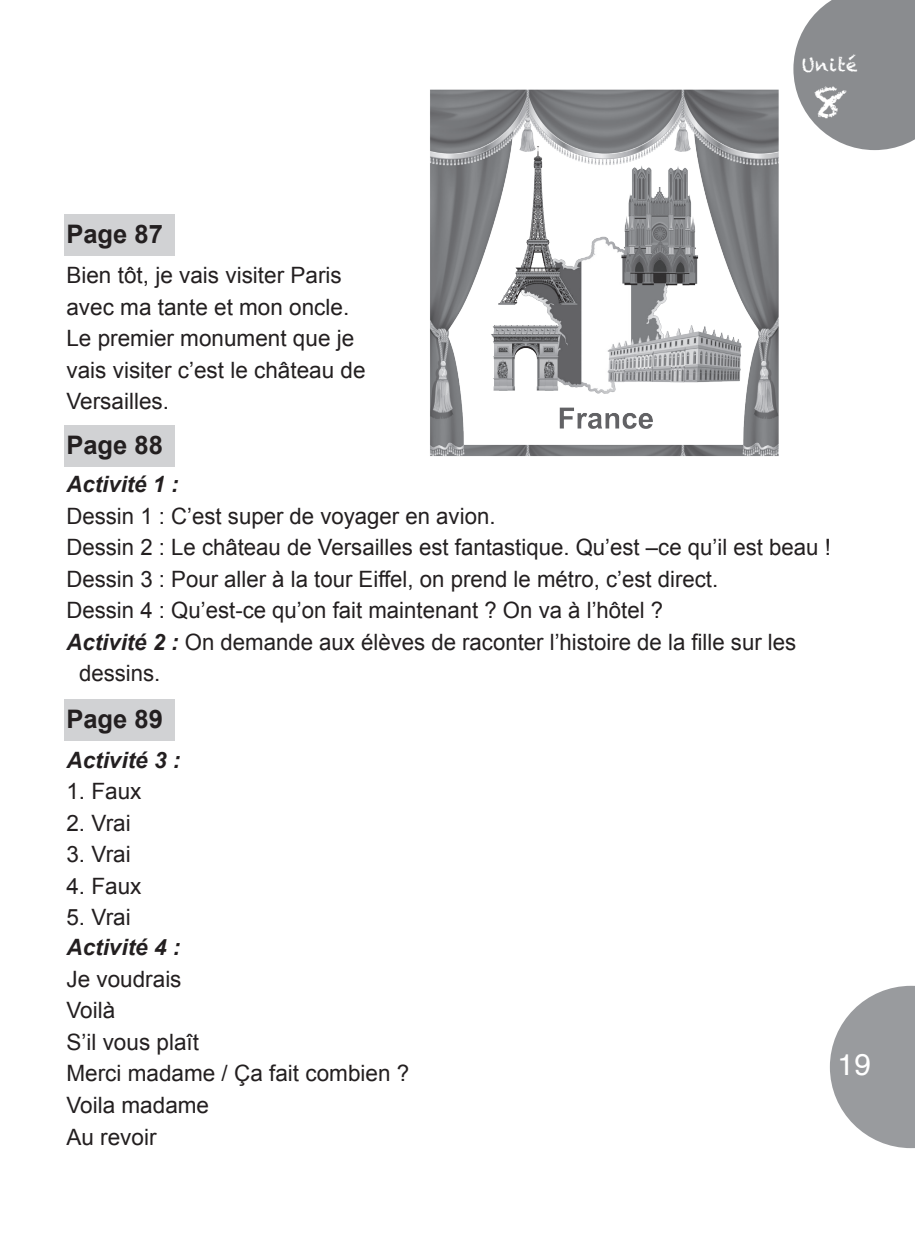
<style>
.page{position:relative;width:915px;height:1234px;background:#fff}
.page>*{position:absolute;margin:0;border:0;box-sizing:border-box;transform-origin:0 0}
.t1{font:42.6px "Chalkduster";color:#fff}
.t2{font:30px "Helvetica";color:#fff}
.t3{font:700 25.5px "Arial";color:#231f20}
.t4{font:22.5px/31.5px "Arial";color:#231f20}
.t5{font:italic 700 22.5px "Arial";color:#231f20}
.t6{font:18px "Chalkduster";letter-spacing:.045em;color:#fff}
.s1{font-weight:700;font-style:italic}
</style>
<div class="page">
<svg style="left:793px;top:0;width:121px;height:150px;background:#999b9d"></svg>
<svg style="left:829px;top:985px;width:85px;height:162px"></svg>
<div style="left:64px;top:214px;width:110px;height:42px;background:#d1d2d4"></div>
<div style="left:64px;top:425px;width:110px;height:42px;background:#d1d2d4"></div>
<div style="left:64px;top:699px;width:110px;height:41px;background:#d1d2d4"></div>
<img style="left:430px;top:89px;width:349px;height:367px">
<p class="t3" style="left:66px;top:217px;width:98px">Page 87</p>
<p class="t4" style="left:66px;top:259px;width:300px">Bien tôt, je vais visiter Paris avec ma tante et mon oncle.<br>Le premier monument que je vais visiter c’est le château de<br>Versailles.</p>
<p class="t3" style="left:66px;top:428px;width:98px">Page 88</p>
<p class="t6" style="left:801px;top:54px;width:58px">Unité</p>
<p class="t1" style="left:812px;top:77px;width:36px">8</p>
<p class="t5" style="left:66px;top:469px;width:114px">Activité 1 :</p>
<p class="t4" style="left:66px;top:500px;width:430px">Dessin 1 : C’est super de voyager en avion.</p>
<p class="t4" style="left:66px;top:531px;width:765px">Dessin 2 : Le château de Versailles est fantastique. Qu’est –ce qu’il est beau !</p>
<p class="t4" style="left:66px;top:563px;width:653px">Dessin 3 : Pour aller à la tour Eiffel, on prend le métro, c’est direct.</p>
<p class="t4" style="left:66px;top:594px;width:598px">Dessin 4 : Qu’est-ce qu’on fait maintenant ? On va à l’hôtel ?</p>
<p class="t4" style="left:79px;top:626px;width:718px;text-indent:-13px"><span class="s1">Activité 2 :</span> On demande aux élèves de raconter l’histoire de la fille sur les dessins.</p>
<p class="t3" style="left:66px;top:702px;width:98px">Page 89</p>
<p class="t5" style="left:66px;top:745px;width:115px">Activité 3 :</p>
<p class="t4" style="left:66px;top:775px;width:77px">1. Faux</p>
<p class="t4" style="left:66px;top:807px;width:66px">2. Vrai</p>
<p class="t4" style="left:66px;top:838px;width:66px">3. Vrai</p>
<p class="t4" style="left:66px;top:870px;width:77px">4. Faux</p>
<p class="t4" style="left:66px;top:901px;width:66px">5. Vrai</p>
<p class="t5" style="left:66px;top:932px;width:115px">Activité 4 :</p>
<p class="t4" style="left:66px;top:963px;width:117px">Je voudrais</p>
<p class="t4" style="left:66px;top:994px;width:50px">Voilà</p>
<p class="t4" style="left:66px;top:1026px;width:134px">S’il vous plaît</p>
<p class="t4" style="left:66px;top:1057px;width:344px">Merci madame / Ça fait combien ?</p>
<p class="t4" style="left:66px;top:1089px;width:144px">Voila madame</p>
<p class="t4" style="left:66px;top:1120px;width:92px">Au revoir</p>
<h2 class="t2" style="left:837px;top:1041px;width:35px">19</h2>
</div>
